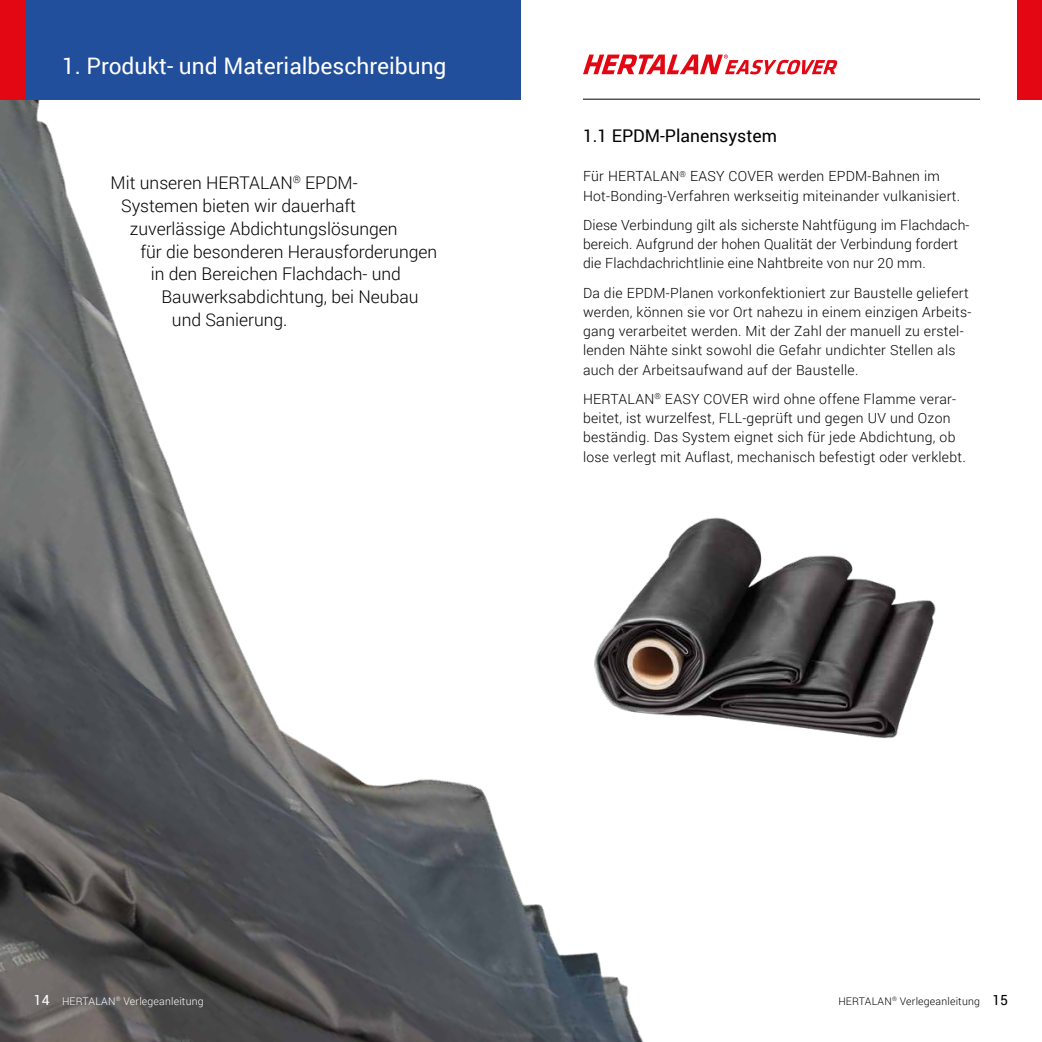
<style>
.page{position:relative;width:1042px;height:1042px;background:#fff}
.page>*{position:absolute;margin:0;border:0;box-sizing:border-box;transform-origin:0 0}
.t1{font:22.75px "Roboto";color:#fff}
.t2{font:300 17.5px "Roboto";color:#000}
.t3{font:17.5px "Roboto";color:#000}
.t4{font:300 14px/19.2px "Roboto";letter-spacing:.02em;color:#000}
.t5{font:300 10.5px "Roboto";letter-spacing:.02em;color:#fff}
.t6{font:300 10.5px "Roboto";letter-spacing:.02em;color:#000}
.s1{font-weight:400;font-size:14px}
</style>
<div class="page">
<img style="left:0;top:74px;width:980px;height:968px">
<div style="left:15px;top:0;width:506px;height:99px;background:#224f9b"></div>
<img style="left:577px;top:477px;width:380px;height:281px">
<div style="left:1017px;top:0;width:25px;height:99px;background:#e30613"></div>
<div style="left:0;top:0;width:25px;height:99px;background:#e30613"></div>
<hr style="left:583px;top:99px;width:397px;height:1px;background:#000">
<svg style="left:583px;top:55px;width:255px;height:19px"></svg>
<h1 class="t1" style="left:62px;top:50px;width:386px">1. Produkt- und Materialbeschreibung</h1>
<p class="t2" style="left:111px;top:171px;width:249px">Mit unseren HERTALAN<sup>®</sup> EPDM-</p>
<p class="t2" style="left:121px;top:194px;width:236px">Systemen bieten wir dauerhaft</p>
<p class="t2" style="left:130px;top:216px;width:269px">zuverlässige Abdichtungslösungen</p>
<p class="t2" style="left:140px;top:239px;width:298px">für die besonderen Herausforderungen</p>
<p class="t2" style="left:151px;top:262px;width:251px">in den Bereichen Flachdach- und</p>
<p class="t2" style="left:161px;top:285px;width:259px">Bauwerksabdichtung, bei Neubau</p>
<p class="t2" style="left:172px;top:307px;width:117px">und Sanierung.</p>
<p class="t3" style="left:583px;top:124px;width:195px">1.1 EPDM-Planensystem</p>
<p class="t4" style="left:583px;top:166px;width:379px">Für HERTALAN<sup>®</sup> EASY COVER werden EPDM-Bahnen im<br>Hot-Bonding-Verfahren werkseitig miteinander vulkanisiert.</p>
<p class="t4" style="left:583px;top:215px;width:388px">Diese Verbindung gilt als sicherste Nahtfügung im Flachdach&shy;bereich. Aufgrund der hohen Qualität der Verbindung fordert die Flachdachrichtlinie eine Nahtbreite von nur 20 mm.</p>
<p class="t4" style="left:583px;top:282px;width:390px">Da die EPDM-Planen vorkonfektioniert zur Baustelle geliefert werden, können sie vor Ort nahezu in einem einzigen Arbeits&shy;gang verarbeitet werden. Mit der Zahl der manuell zu erstel&shy;lenden Nähte sinkt sowohl die Gefahr undichter Stellen als auch der Arbeitsaufwand auf der Baustelle.</p>
<p class="t4" style="left:583px;top:389px;width:384px">HERTALAN<sup>®</sup> EASY COVER wird ohne offene Flamme verar&shy;beitet, ist wurzelfest, FLL-geprüft und gegen UV und Ozon beständig. Das System eignet sich für jede Abdichtung, ob lose verlegt mit Auflast, mechanisch befestigt oder verklebt.</p>
<p class="t5" style="left:34px;top:994px;width:171px"><span class="s1">14</span> HERTALAN<sup>®</sup> Verlegeanleitung</p>
<p class="t6" style="left:838px;top:994px;width:171px">HERTALAN<sup>®</sup> Verlegeanleitung <span class="s1">15</span></p>
</div>
